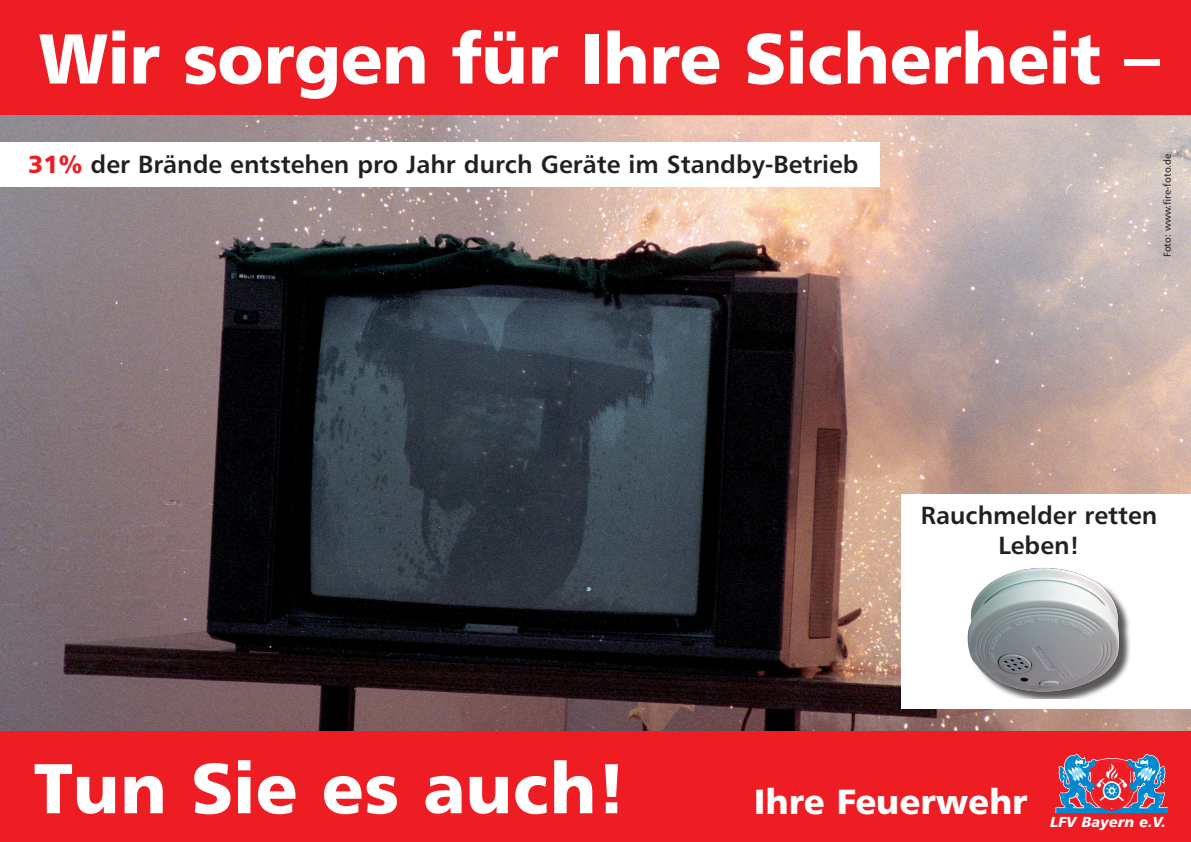
<style>
.page{position:relative;width:1191px;height:842px;background:#fff}
.page>*{position:absolute;margin:0;border:0;box-sizing:border-box;transform-origin:0 0}
.t1{font:70.7px "Humanist 777 BT Black B";letter-spacing:-.01em;color:#fff}
.t2{font:35px "Humanist 777 BT Black B";color:#fff}
.t3{font:24.9px "Humanist 777 BT Bold B";color:#231f20}
.t4{font:14.5px "Humanist 777 BT Black Italic B";color:#fff}
.t5{font:10px "Humanist 777 BT Roman B";color:#231f20}
.s1{font-family:"Humanist 777 BT Black B";color:#ee1d23}
</style>
<div class="page">
<img style="left:0;top:115px;width:1191px;height:616px">
<div style="left:0;top:0;width:1191px;height:115px;background:#ee1d23"></div>
<div style="left:0;top:142px;width:879px;height:45px;background:#fff"></div>
<div style="left:901px;top:494px;width:290px;height:214px;background:#fff"></div>
<img style="left:967px;top:567px;width:163px;height:131px">
<div style="left:0;top:731px;width:1191px;height:111px;background:#ee1d23"></div>
<svg style="left:1055px;top:754px;width:112px;height:59px"></svg>
<p class="t1" style="left:39px;top:13px;width:1122px">Wir sorgen für Ihre Sicherheit –</p>
<p class="t3" style="left:28px;top:149px;width:832px"><span class="s1">31%</span> der Brände entstehen pro Jahr durch Geräte im Standby-Betrieb</p>
<p class="t5" style="left:1161px;top:257px;width:105px;rotate:-90deg">Foto: www.fire-foto.de</p>
<p class="t3" style="left:921px;top:499px;width:238px">Rauchmelder retten</p>
<p class="t3" style="left:998px;top:529px;width:83px">Leben!</p>
<p class="t1" style="left:34px;top:743px;width:594px">Tun Sie es auch!</p>
<p class="t2" style="left:754px;top:779px;width:275px">Ihre Feuerwehr</p>
<p class="t4" style="left:1050px;top:812px;width:117px">LFV Bayern e.V.</p>
</div>
